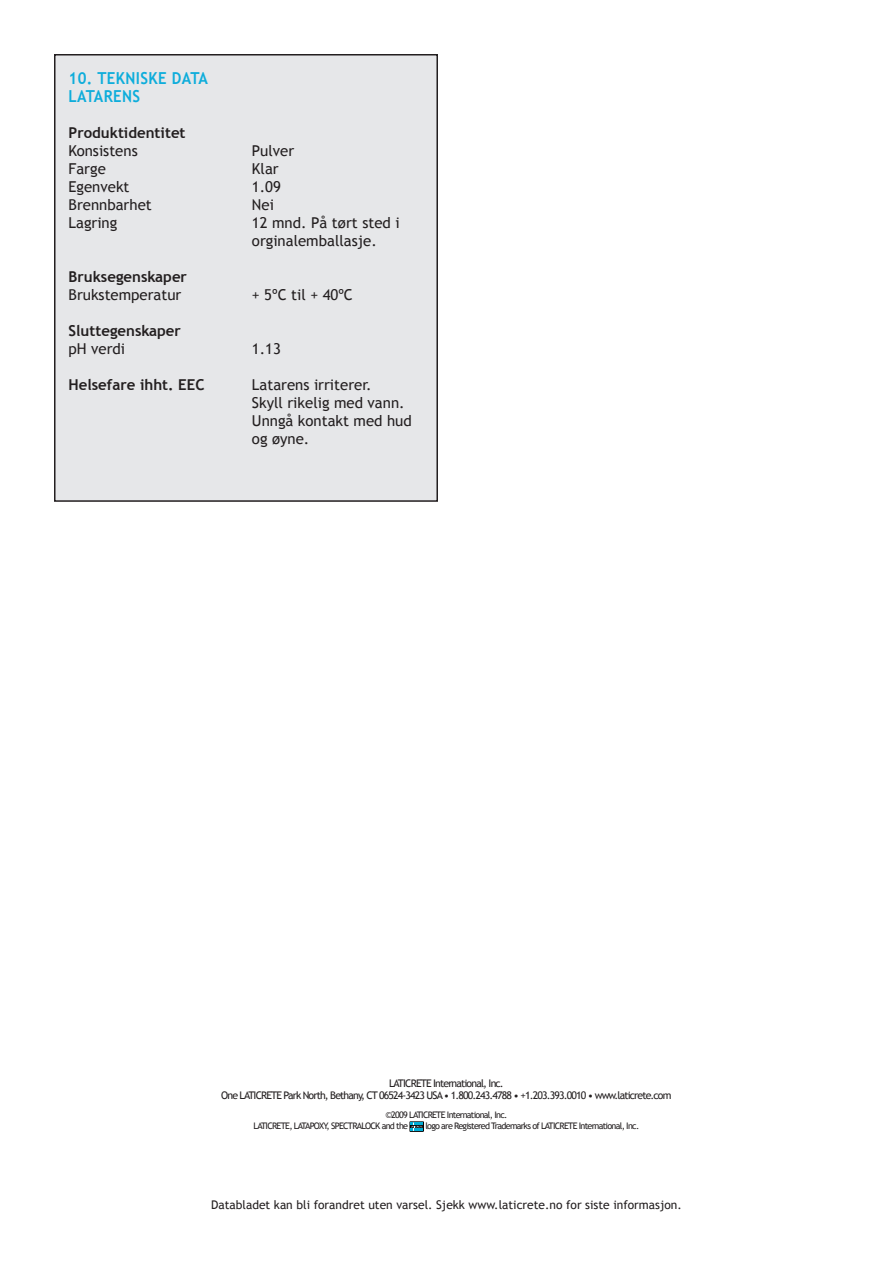
<style>
.page{position:relative;width:893px;height:1263px;background:#fff}
.page>*{position:absolute;margin:0;border:0;box-sizing:border-box;transform-origin:0 0}
.t1{font:700 16.5px/18px "Trebuchet MS";letter-spacing:.025em;color:#0eaddb;scale:.91 1}
.t2{font:15px/18px "Trebuchet MS";color:#231f20}
.t3{font:700 15px "Trebuchet MS";color:#231f20}
.t4{font:12px "Trebuchet MS";color:#231f20}
.t5{font:10.5px/12.6px "Trebuchet MS";letter-spacing:-.08em;color:#231f20;text-align:center}
.t6{font:9px/10.8px "Trebuchet MS";letter-spacing:-.08em;color:#231f20}
</style>
<div class="page">
<svg style="left:410px;top:1122px;width:14px;height:10px"></svg>
<div style="left:55px;top:55px;width:382px;height:446px;background:#e6e7e9"></div>
<div style="left:54px;top:54px;width:384px;height:448px;border:2px solid #231f20"></div>
<p class="t1" style="left:69px;top:69px;width:155px">10. TEKNISKE DATA<br>LATARENS</p>
<p class="t3" style="left:69px;top:123px;width:119px">Produktidentitet</p>
<p class="t2" style="left:69px;top:141px;width:85px">Konsistens<br>Farge<br>Egenvekt<br>Brennbarhet<br>Lagring</p>
<p class="t3" style="left:69px;top:267px;width:120px">Bruksegenskaper</p>
<p class="t2" style="left:69px;top:285px;width:114px">Brukstemperatur</p>
<p class="t3" style="left:69px;top:321px;width:114px">Sluttegenskaper</p>
<p class="t2" style="left:69px;top:339px;width:58px">pH verdi</p>
<p class="t3" style="left:69px;top:375px;width:137px">Helsefare ihht. EEC</p>
<p class="t2" style="left:252px;top:141px;width:149px">Pulver<br>Klar<br>1.09<br>Nei<br>12 mnd. På tørt sted i orginalemballasje.</p>
<p class="t2" style="left:252px;top:285px;width:102px">+ 5ºC til + 40ºC</p>
<p class="t2" style="left:252px;top:339px;width:31px">1.13</p>
<p class="t2" style="left:252px;top:375px;width:161px">Latarens irriterer.<br>Skyll rikelig med vann.<br>Unngå kontakt med hud og øyne.</p>
<p class="t5" style="left:221px;top:1077px;width:452px">LATICRETE International, Inc.<br>One LATICRETE Park North, Bethany, CT 06524-3423 USA • 1.800.243.4788 • +1.203.393.0010 • www.laticrete.com</p>
<p class="t6" style="left:254px;top:1110px;width:255px;text-indent:132px">©2009 LATICRETE International, Inc.<br>LATICRETE, LATAPOXY, SPECTRALOCK and the</p>
<p class="t6" style="left:425px;top:1120px;width:215px">logo are Registered Trademarks of LATICRETE International, Inc.</p>
<p class="t4" style="left:211px;top:1198px;width:472px">Databladet kan bli forandret uten varsel. Sjekk www.laticrete.no for siste informasjon.</p>
</div>
